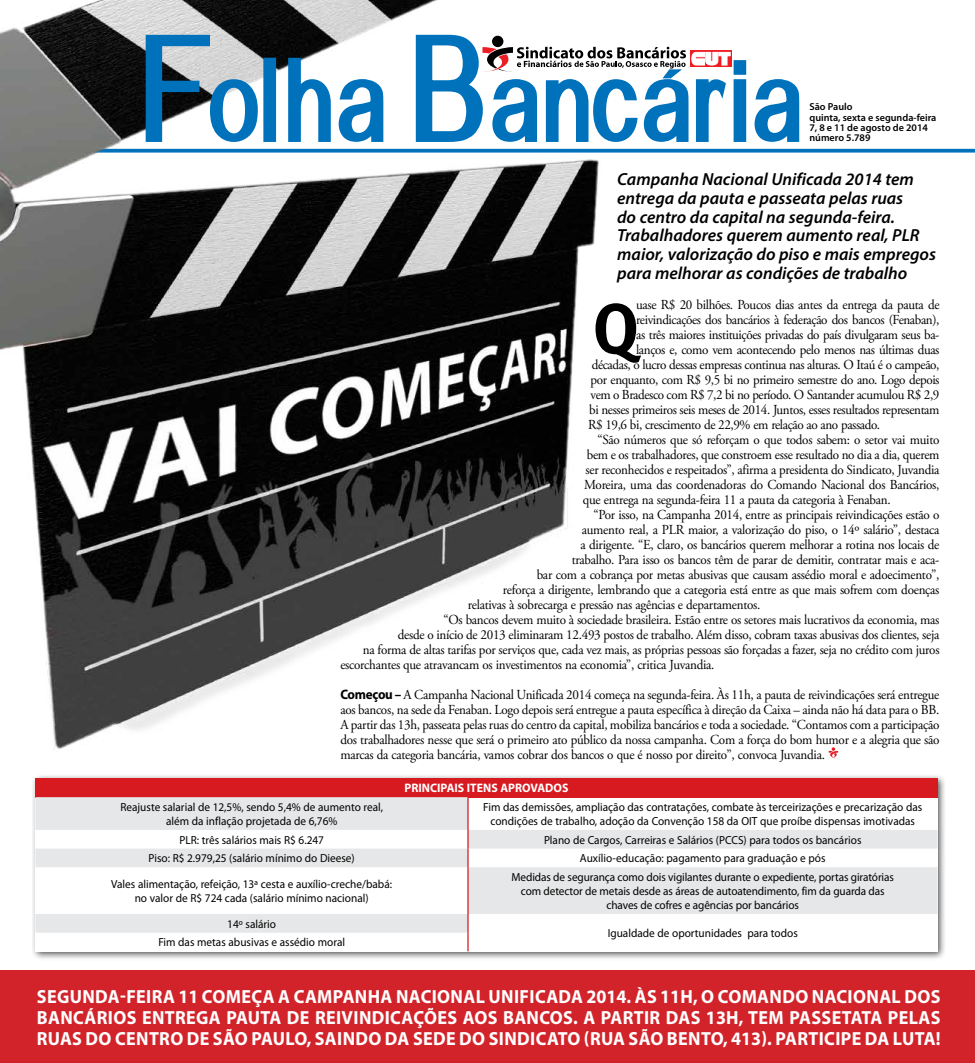
<style>
.page{position:relative;width:975px;height:1063px;background:#fff}
.page>*{position:absolute;margin:0;border:0;box-sizing:border-box;transform-origin:0 0}
.t1{font:115px "Alido";letter-spacing:.055em;color:#0072bc;scale:.81 1}
.t2{font:700 71.38px "Meta Plus";color:#000;scale:.95 1}
.t3{font:700 19px/20.6px "Myriad Pro";letter-spacing:.02em;color:#fff;text-align:justify;scale:.95 1}
.t4{font:italic 600 17.5px/18.8px "Myriad Pro";color:#000}
.t5{font:13.75px/15px "Adobe Garamond Pro";letter-spacing:-.02em;color:#000;text-align:justify;scale:.95 1}
.t6{font:700 12.38px "Myriad Pro";color:#fff;scale:.96 1}
.t7{font:11.75px/14.1px "Myriad Pro";color:#000;text-align:center;scale:.96 1}
.t8{font:600 10.12px/10.1px "Myriad Pro";color:#000}
.s1{font-size:152.5px}
.s2{font-family:"Myriad Pro";font-weight:700}
</style>
<div class="page">
<div style="left:0;top:971px;width:974px;height:92px;background:#d2232a"></div>
<svg style="left:616px;top:149px;width:358px;height:4px"></svg>
<svg style="left:828px;top:747px;width:10px;height:12px"></svg>
<img style="left:0;top:0;width:616px;height:749px">
<svg style="left:144px;top:33px;width:116px;height:111px"></svg>
<div style="left:263px;top:58px;width:13px;height:84px;border:4px solid #0072bc"></div>
<svg style="left:286px;top:56px;width:99px;height:88px"></svg>
<svg style="left:414px;top:33px;width:386px;height:111px"></svg>
<div style="left:31px;top:774px;width:915px;height:187px;background:#000;opacity:.66"></div>
<div style="left:35px;top:778px;width:902px;height:173px;background:#fff"></div>
<div style="left:35px;top:778px;width:902px;height:19px;background:#d71920"></div>
<svg style="left:35px;top:797px;width:902px;height:136px"></svg>
<hr style="left:467px;top:797px;width:1px;height:33px;background:#d71920">
<svg style="left:467px;top:830px;width:1px;height:37px"></svg>
<hr style="left:467px;top:867px;width:1px;height:47px;background:#d71920">
<svg style="left:467px;top:914px;width:1px;height:37px"></svg>
<h1 class="t1" style="left:141px;top:38px;width:815px"><span class="s1">F</span>olha <span class="s1">B</span>ancaria</h1>
<p class="t8" style="left:809px;top:102px;width:128px">São Paulo<br>quinta, sexta e segunda-feira<br>7, 8 e 11 de agosto de 2014 número 5.789</p>
<p class="t4" style="left:617px;top:170px;width:320px">Campanha Nacional Unificada 2014 tem entrega da pauta e passeata pelas ruas<br>do centro da capital na segunda-feira.<br>Trabalhadores querem aumento real, PLR maior, valorização do piso e mais empregos para melhorar as condições de trabalho</p>
<p class="t5" style="left:636px;top:297px;width:321px">uase R$ 20 bilhões. Poucos dias antes da entrega da pauta de</p>
<p class="t5" style="left:636px;top:312px;width:321px">reivindicações dos bancários à federação dos bancos (Fenaban),</p>
<p class="t5" style="left:636px;top:327px;width:321px">as três maiores instituições privadas do país divulgaram seus ba-</p>
<p class="t5" style="left:636px;top:342px;width:321px">lanços e, como vem acontecendo pelo menos nas últimas duas</p>
<p class="t5" style="left:591px;top:357px;width:367px">décadas, o lucro dessas empresas continua nas alturas. O Itaú é o campeão,</p>
<p class="t5" style="left:590px;top:372px;width:369px">por enquanto, com R$ 9,5 bi no primeiro semestre do ano. Logo depois</p>
<p class="t5" style="left:590px;top:387px;width:369px">vem o Bradesco com R$ 7,2 bi no período. O Santander acumulou R$ 2,9</p>
<p class="t5" style="left:589px;top:402px;width:370px">bi nesses primeiros seis meses de 2014. Juntos, esses resultados representam</p>
<p class="t5" style="left:588px;top:417px;width:309px">R$ 19,6 bi, crescimento de 22,9% em relação ao ano passado.</p>
<p class="t5" style="left:597px;top:432px;width:361px">“São números que só reforçam o que todos sabem: o setor vai muito</p>
<p class="t5" style="left:586px;top:447px;width:373px">bem e os trabalhadores, que constroem esse resultado no dia a dia, querem</p>
<p class="t5" style="left:585px;top:462px;width:374px">ser reconhecidos e respeitados”, afirma a presidenta do Sindicato, Juvandia</p>
<p class="t5" style="left:584px;top:477px;width:375px">Moreira, uma das coordenadoras do Comando Nacional dos Bancários,</p>
<p class="t5" style="left:583px;top:492px;width:325px">que entrega na segunda-feira 11 a pauta da categoria à Fenaban.</p>
<p class="t5" style="left:593px;top:507px;width:365px">“Por isso, na Campanha 2014, entre as principais reivindicações estão o</p>
<p class="t5" style="left:581px;top:522px;width:378px">aumento real, a PLR maior, a valorização do piso, o 14º salário”, destaca</p>
<p class="t5" style="left:580px;top:537px;width:379px">a dirigente. “E, claro, os bancários querem melhorar a rotina nos locais de</p>
<p class="t5" style="left:571px;top:552px;width:388px">trabalho. Para isso os bancos têm de parar de demitir, contratar mais e aca-</p>
<p class="t5" style="left:536px;top:567px;width:425px">bar com a cobrança por metas abusivas que causam assédio moral e adoecimento”,</p>
<p class="t5" style="left:503px;top:582px;width:461px">reforça a dirigente, lembrando que a categoria está entre as que mais sofrem com doenças</p>
<p class="t5" style="left:468px;top:597px;width:309px">relativas à sobrecarga e pressão nas agências e departamentos.</p>
<p class="t5" style="left:443px;top:612px;width:523px">“Os bancos devem muito à sociedade brasileira. Estão entre os setores mais lucrativos da economia, mas</p>
<p class="t5" style="left:398px;top:627px;width:571px">desde o início de 2013 eliminaram 12.493 postos de trabalho. Além disso, cobram taxas abusivas dos clientes, seja</p>
<p class="t5" style="left:363px;top:642px;width:608px">na forma de altas tarifas por serviços que, cada vez mais, as próprias pessoas são forçadas a fazer, seja no crédito com juros</p>
<p class="t5" style="left:340px;top:657px;width:395px">escorchantes que atravancam os investimentos na economia”, critica Juvandia.</p>
<p class="t5" style="left:340px;top:687px;width:632px"><span class="s2">Começou –</span> A Campanha Nacional Unificada 2014 começa na segunda-feira. Às 11h, a pauta de reivindicações será entregue aos bancos, na sede da Fenaban. Logo depois será entregue a pauta específica à direção da Caixa – ainda não há data para o BB.<br>A partir das 13h, passeata pelas ruas do centro da capital, mobiliza bancários e toda a sociedade. “Contamos com a participação dos trabalhadores nesse que será o primeiro ato público da nossa campanha. Com a força do bom humor e a alegria que são marcas da categoria bancária, vamos cobrar dos bancos o que é nosso por direito”, convoca Juvandia.</p>
<h2 class="t2" style="left:593px;top:287px;width:49px">Q</h2>
<p class="t6" style="left:404px;top:780px;width:172px">PRINCIPAIS ITENS APROVADOS</p>
<p class="t7" style="left:120px;top:800px;width:275px">Reajuste salarial de 12,5%, sendo 5,4% de aumento real, além da inflação projetada de 6,76%</p>
<p class="t7" style="left:483px;top:800px;width:459px">Fim das demissões, ampliação das contratações, combate às terceirizações e precarização das condições de trabalho, adoção da Convenção 158 da OIT que proíbe dispensas imotivadas</p>
<p class="t7" style="left:179px;top:832px;width:152px">PLR: três salários mais R$ 6.247</p>
<p class="t7" style="left:544px;top:832px;width:332px">Plano de Cargos, Carreiras e Salários (PCCS) para todos os bancários</p>
<p class="t7" style="left:148px;top:851px;width:216px">Piso: R$ 2.979,25 (salário mínimo do Dieese)</p>
<p class="t7" style="left:580px;top:851px;width:257px">Auxílio-educação: pagamento para graduação e pós</p>
<p class="t7" style="left:111px;top:877px;width:294px">Vales alimentação, refeição, 13ª cesta e auxílio-creche/babá: no valor de R$ 724 cada (salário mínimo nacional)</p>
<p class="t7" style="left:511px;top:870px;width:400px">Medidas de segurança como dois vigilantes durante o expediente, portas giratórias com detector de metais desde as áreas de autoatendimento, fim da guarda das chaves de cofres e agências por bancários</p>
<p class="t7" style="left:227px;top:917px;width:52px">14º salário</p>
<p class="t7" style="left:607px;top:926px;width:199px">Igualdade de oportunidades para todos</p>
<p class="t7" style="left:158px;top:935px;width:196px">Fim das metas abusivas e assédio moral</p>
<p class="t3" style="left:37px;top:986px;width:952px">SEGUNDA-FEIRA 11 COMEÇA A CAMPANHA NACIONAL UNIFICADA 2014. ÀS 11H, O COMANDO NACIONAL DOS BANCÁRIOS ENTREGA PAUTA DE REIVINDICAÇÕES AOS BANCOS. A PARTIR DAS 13H, TEM PASSETATA PELAS RUAS DO CENTRO DE SÃO PAULO, SAINDO DA SEDE DO SINDICATO (RUA SÃO BENTO, 413). PARTICIPE DA LUTA!</p>
</div>
